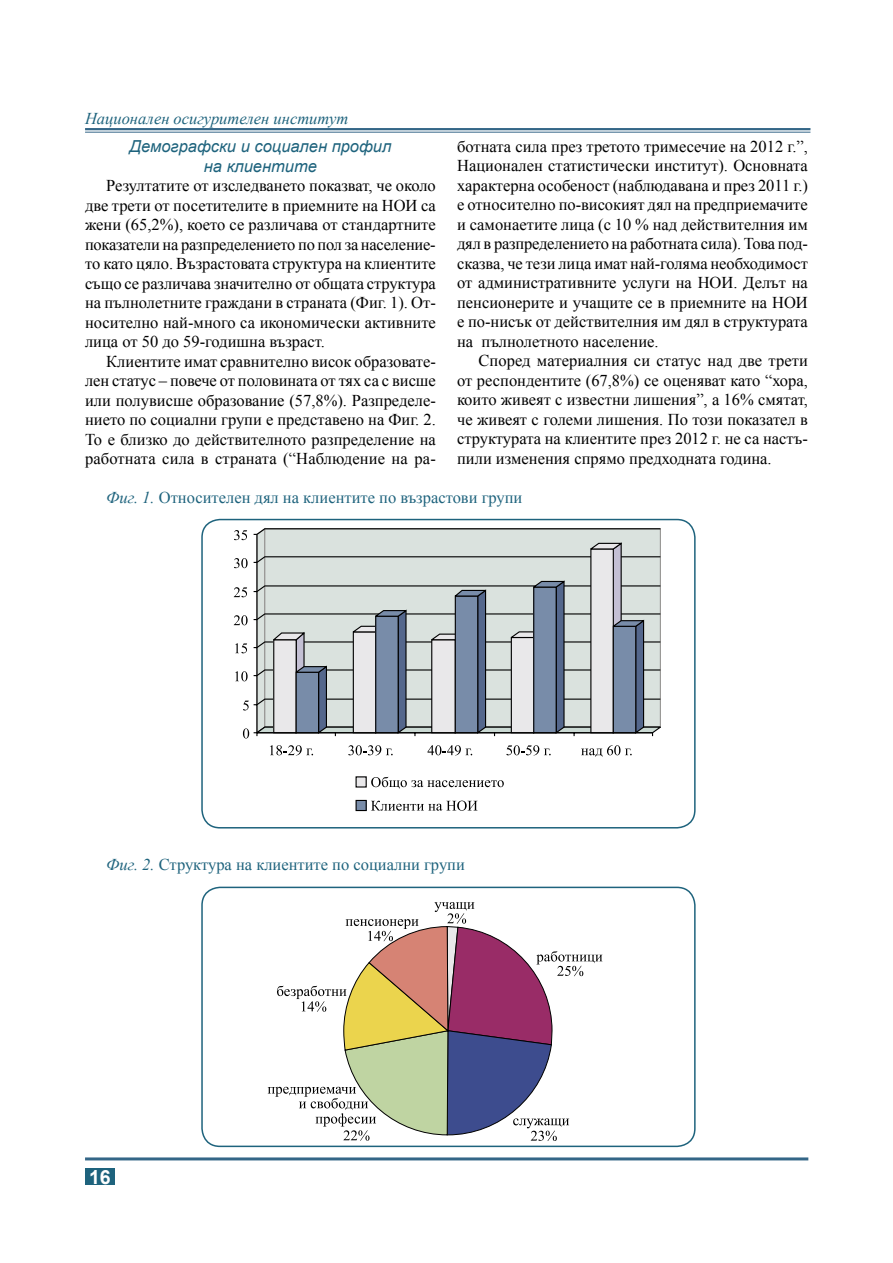
<style>
.page{position:relative;width:893px;height:1263px;background:#fff}
.page>*{position:absolute;margin:0;border:0;box-sizing:border-box;transform-origin:0 0}
.t1{font:700 19.5px "Arial";color:#fff}
.t2{font:16.5px/19.5px "Times New Roman";color:#000;text-align:justify}
.t3{font:16.5px "Times New Roman";color:#1e637d}
.t4{font:italic 16.5px/19.5px "Arial";color:#1e637d;text-align:center}
.t5{font:italic 16.5px "Times New Roman";color:#1e637d}
.s1{font-style:italic}
</style>
<div class="page">
<div style="left:85px;top:1168px;width:30px;height:17px;background:#1e637d"></div>
<div style="left:85px;top:128px;width:725px;height:5px;background:#bfced9"></div>
<hr style="left:85px;top:128px;width:725px;height:2px;background:#346687">
<hr style="left:85px;top:132px;width:725px;height:1px;background:#346687">
<hr style="left:85px;top:1157px;width:723px;height:3px;background:#346687">
<svg style="left:201px;top:518px;width:495px;height:310px"></svg>
<svg style="left:201px;top:886px;width:495px;height:260px"></svg>
<p class="t5" style="left:85px;top:107px;width:265px">Национален осигурителен институт</p>
<p class="t4" style="left:130px;top:137px;width:263px">Демографски и социален профил на клиентите</p>
<p class="t2" style="left:85px;top:176px;width:352px;text-indent:21px">Резултатите от изследването показват, че около две трети от посетителите в приемните на НОИ са жени (65,2%), което се различава от стандартните показатели на разпределението по пол за население&shy;то като цяло. Възрастовата структура на клиентите също се различава значително от общата структура на пълнолетните граждани в страната (Фиг. 1). От&shy;носително най-много са икономически активните лица от 50 до 59-годишна възраст.</p>
<p class="t2" style="left:85px;top:351px;width:352px;text-indent:21px">Клиентите имат сравнително висок образовате&shy;лен статус – повече от половината от тях са с висше или полувисше образование (57,8%). Разпределе&shy;нието по социални групи е представено на Фиг. 2.<br>То е близко до действителното разпределение на работната сила в страната (“Наблюдение на ра-</p>
<p class="t2" style="left:457px;top:136px;width:352px">ботната сила през третото тримесечие на 2012 г.”, Национален статистически институт). Основната характерна особеност (наблюдавана и през 2011 г.) е относително по-високият дял на предприемачите и самонаетите лица (с 10 % над действителния им дял в разпределението на работната сила). Това под&shy;сказва, че тези лица имат най-голяма необходимост от административните услуги на НОИ. Делът на пенсионерите и учащите се в приемните на НОИ е по-нисък от действителния им дял в структурата на пълнолетното население.</p>
<p class="t2" style="left:457px;top:351px;width:352px;text-indent:21px">Според материалния си статус над две трети от респондентите (67,8%) се оценяват като “хора, които живеят с известни лишения”, а 16% смятат, че живеят с големи лишения. По този показател в структурата на клиентите през 2012 г. не са настъ&shy;пили изменения спрямо предходната година.</p>
<p class="t3" style="left:106px;top:486px;width:418px"><span class="s1">Фиг. 1.</span> Относителен дял на клиентите по възрастови групи</p>
<p class="t3" style="left:106px;top:854px;width:360px"><span class="s1">Фиг. 2.</span> Структура на клиентите по социални групи</p>
<p class="t1" style="left:89px;top:1163px;width:23px">16</p>
</div>
